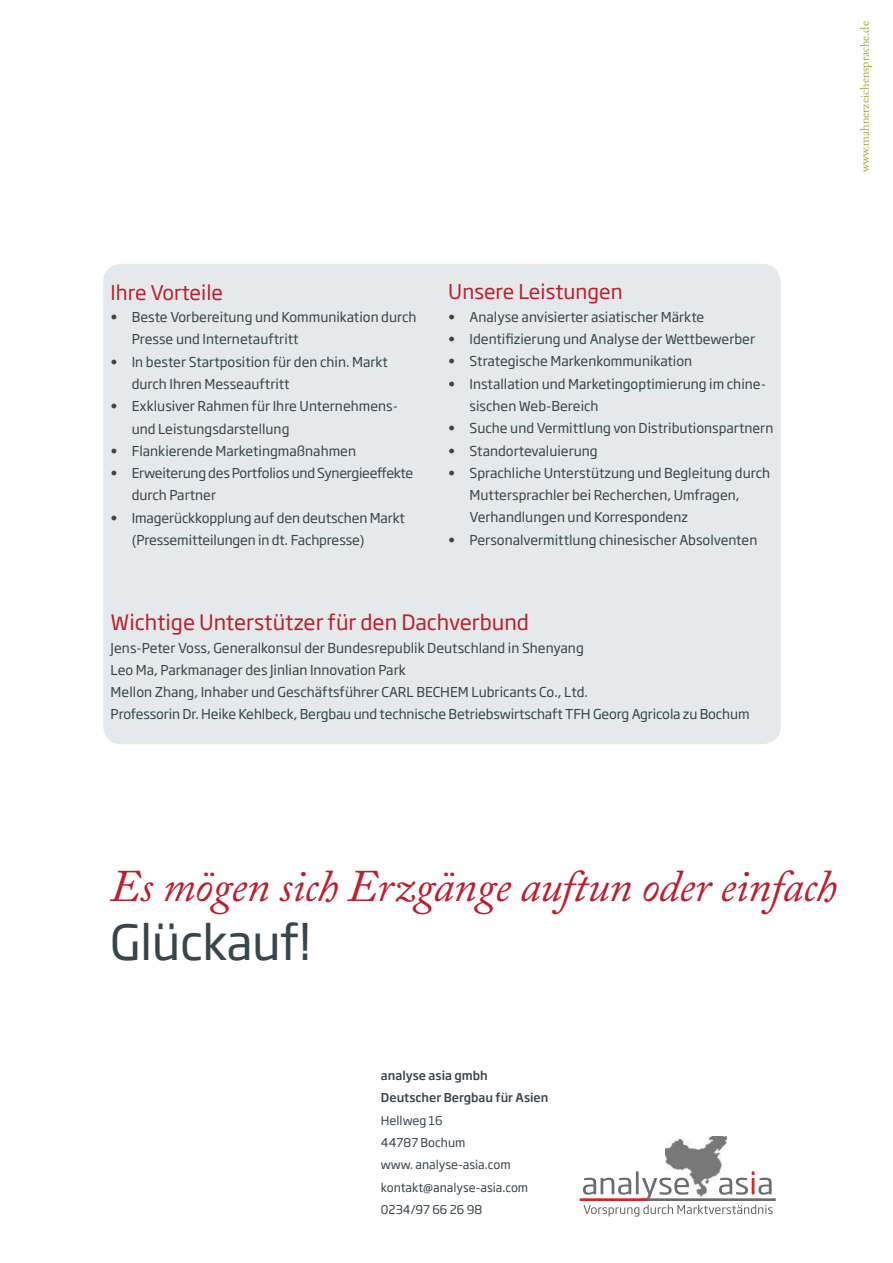
<style>
.page{position:relative;width:893px;height:1263px;background:#fff}
.page>*{position:absolute;margin:0;border:0;box-sizing:border-box;transform-origin:0 0}
.headline{font:48px "Soho Gothic Std";letter-spacing:-.01em;color:#38454d}
.headline-2{font:italic 45px "Adobe Caslon Pro";letter-spacing:-.01em;color:#be1f2e}
.Subline2{font:21px "Soho Gothic Std";color:#be1f2e}
.Subline{font:20.1px "Soho Gothic Std";color:#be1f2e}
.Fließtext{font:13.5px/22.4px "Soho Gothic Pro";color:#38454d}
.Subline2-2{font:13.5px "Soho Gothic Pro";color:#38454d}
.Fließtext-2{font:13.5px/22.4px "Soho Gothic Pro";letter-spacing:-.02em;color:#38454d}
.Fließtext-3{font:12px "Soho Gothic Pro";color:#38454d}
.Fließtext-4{font:500 12px "Soho Gothic Std";color:#38454d}
.Fließtext-5{font:12px "Adobe Caslon Pro";color:#a3a733}
</style>
<div class="page">
<div style="left:103px;top:264px;width:678px;height:480px;background:#e5e9eb;border-radius:18px"></div>
<img style="left:665px;top:1136px;width:63px;height:35px">
<hr style="left:641px;top:1198px;width:135px;height:3px;background:#6c6d70">
<svg style="left:583px;top:1171px;width:190px;height:45px"></svg>
<hr style="left:580px;top:1198px;width:67px;height:3px;background:#d52628">
<p class="Subline" style="left:110px;top:280px;width:114px">Ihre Vorteile</p>
<p class="Fließtext" style="left:132px;top:305px;width:286px;text-indent:-21px">• Beste Vorbereitung und Kommunikation durch<br>Presse und Internetauftritt</p>
<p class="Fließtext" style="left:132px;top:350px;width:258px;text-indent:-21px">• In bester Startposition für den chin. Markt durch Ihren Messeauftritt</p>
<p class="Fließtext" style="left:132px;top:394px;width:268px;text-indent:-21px">• Exklusiver Rahmen für Ihre Unternehmens&shy;und Leistungsdarstellung</p>
<p class="Fließtext" style="left:110px;top:439px;width:247px">• Flankierende Marketingmaßnahmen</p>
<p class="Fließtext-2" style="left:132px;top:461px;width:283px;text-indent:-21px">• Erweiterung des Portfolios und Synergieeffekte durch Partner</p>
<p class="Fließtext" style="left:132px;top:506px;width:275px;text-indent:-21px">• Imagerückkopplung auf den deutschen Markt (Pressemitteilungen in dt. Fachpresse)</p>
<p class="Subline" style="left:448px;top:279px;width:176px">Unsere Leistungen</p>
<p class="Fließtext" style="left:448px;top:305px;width:258px">• Analyse anvisierter asiatischer Märkte</p>
<p class="Fließtext" style="left:448px;top:327px;width:308px">• Identifizierung und Analyse der Wettbewerber</p>
<p class="Fließtext" style="left:448px;top:349px;width:245px">• Strategische Markenkommunikation</p>
<p class="Fließtext" style="left:470px;top:372px;width:298px;text-indent:-21px">• Installation und Marketingoptimierung im chine&shy;sischen Web-Bereich</p>
<p class="Fließtext" style="left:448px;top:416px;width:327px">• Suche und Vermittlung von Distributionspartnern</p>
<p class="Fließtext" style="left:448px;top:439px;width:151px">• Standortevaluierung</p>
<p class="Fließtext" style="left:470px;top:461px;width:302px;text-indent:-21px">• Sprachliche Unterstützung und Begleitung durch<br>Muttersprachler bei Recherchen, Umfragen,<br>Verhandlungen und Korrespondenz</p>
<p class="Fließtext" style="left:448px;top:528px;width:311px">• Personalvermittlung chinesischer Absolventen</p>
<p class="Subline2" style="left:111px;top:609px;width:420px">Wichtige Unterstützer für den Dachverbund</p>
<p class="Subline2-2" style="left:111px;top:637px;width:475px">Jens-Peter Voss, Generalkonsul der Bundesrepublik Deutschland in Shenyang</p>
<p class="Fließtext" style="left:111px;top:658px;width:297px">Leo Ma, Parkmanager des Jinlian Innovation Park</p>
<p class="Fließtext" style="left:111px;top:680px;width:479px">Mellon Zhang, Inhaber und Geschäftsführer CARL BECHEM Lubricants Co., Ltd.</p>
<p class="Fließtext" style="left:111px;top:702px;width:640px">Professorin Dr. Heike Kehlbeck, Bergbau und technische Betriebswirtschaft TFH Georg Agricola zu Bochum</p>
<p class="Fließtext-5" style="left:858px;top:172px;width:153px;rotate:-90deg">www.mahnerzeichensprache.de</p>
<p class="headline-2" style="left:110px;top:859px;width:728px">Es mögen sich Erzgänge auftun oder einfach</p>
<p class="headline" style="left:110px;top:911px;width:202px">Glückauf!</p>
<p class="Fließtext-4" style="left:381px;top:1068px;width:108px">analyse asia gmbh</p>
<p class="Fließtext-4" style="left:381px;top:1090px;width:169px">Deutscher Bergbau für Asien</p>
<p class="Fließtext-3" style="left:381px;top:1111px;width:63px">Hellweg 16</p>
<p class="Fließtext-3" style="left:381px;top:1133px;width:86px">44787 Bochum</p>
<p class="Fließtext-3" style="left:381px;top:1155px;width:131px">www. analyse-asia.com</p>
<p class="Fließtext-3" style="left:381px;top:1178px;width:149px">kontakt@analyse-asia.com</p>
<p class="Fließtext-3" style="left:381px;top:1200px;width:103px">0234/97 66 26 98</p>
</div>
